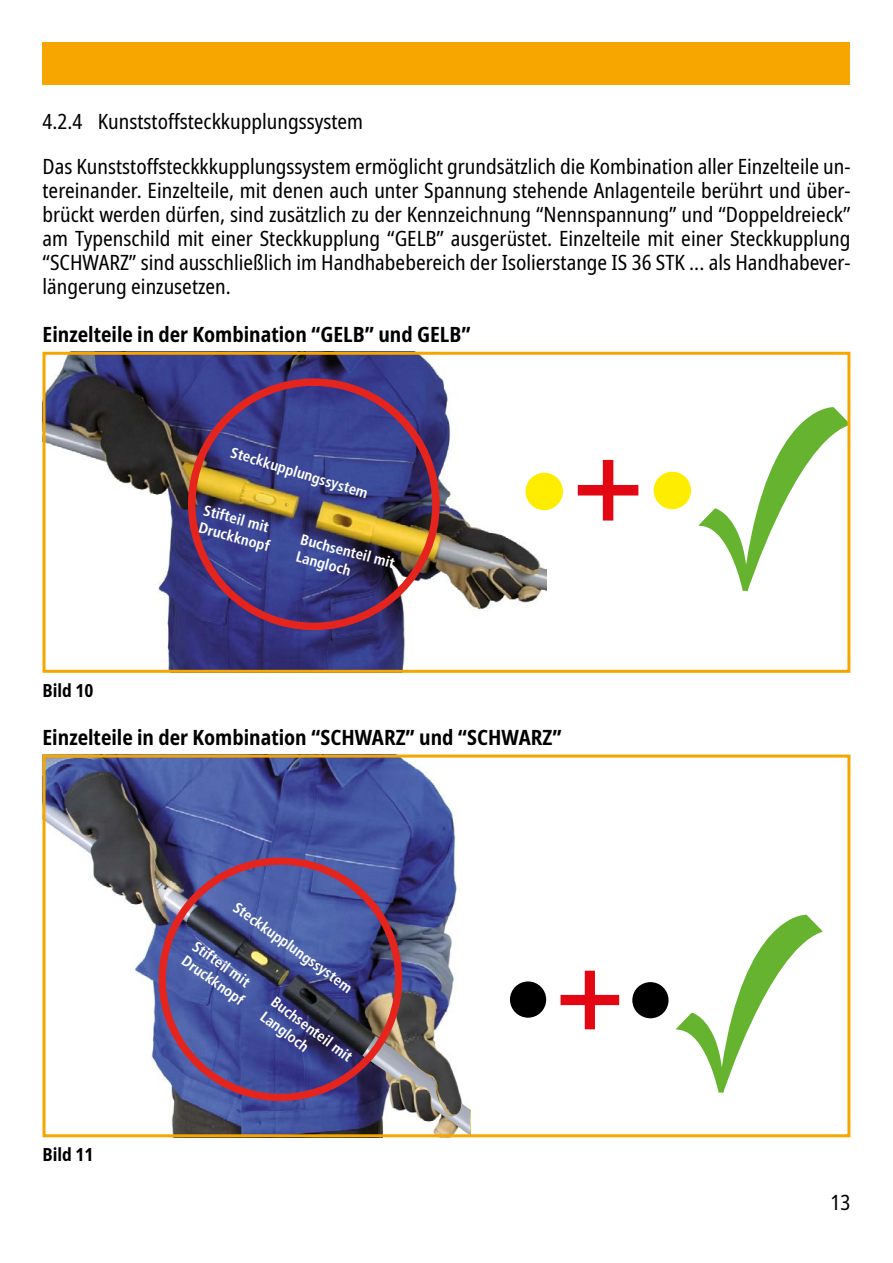
<style>
.page{position:relative;width:893px;height:1263px;background:#fff}
.page>*{position:absolute;margin:0;border:0;box-sizing:border-box;transform-origin:0 0}
.t1{font:700 condensed 119.7px "Frutiger LT Com";color:#e30613}
.t2{font:700 condensed 115.95px "Frutiger LT Com";color:#e30613}
.t3{font:condensed 21px/24px "Noto Sans";color:#000}
.t4{font:700 condensed 21px "Noto Sans";color:#000}
.t5{font:700 condensed 18px "Noto Sans";color:#000}
.t6{font:700 condensed 15px/18px "Frutiger LT Com";color:#fff}
</style>
<div class="page">
<div style="left:43px;top:43px;width:807px;height:42px;background:#f7a600"></div>
<img style="left:47px;top:356px;width:500px;height:313px">
<div style="left:188px;top:378px;width:252px;height:252px;border:8px solid #e5241d;border-radius:50%"></div>
<div style="left:525px;top:473px;width:38px;height:37px;background:#ffed00;border-radius:50%"></div>
<div style="left:654px;top:472px;width:37px;height:37px;background:#ffed00;border-radius:50%"></div>
<svg style="left:698px;top:407px;width:148px;height:184px"></svg>
<div style="left:43px;top:352px;width:807px;height:321px;border:3px solid #f7a600"></div>
<img style="left:47px;top:758px;width:410px;height:375px">
<img style="left:362px;top:1036px;width:108px;height:97px">
<div style="left:510px;top:981px;width:36px;height:37px;background:#000;border-radius:50%"></div>
<div style="left:632px;top:982px;width:36px;height:36px;background:#000;border-radius:50%"></div>
<svg style="left:676px;top:915px;width:147px;height:178px"></svg>
<img style="left:147px;top:846px;width:267px;height:267px">
<div style="left:43px;top:754px;width:807px;height:383px;border:3px solid #f7a600"></div>
<p class="t3" style="left:43px;top:99px;width:809px;line-height:45.2px">4.2.4 Kunststoffsteckkupplungssystem<br>Das Kunststoffsteckkkupplungssystem ermöglicht grundsätzlich die Kombination aller Einzelteile un-</p>
<p class="t3" style="left:43px;top:179px;width:809px;text-align:justify">tereinander. Einzelteile, mit denen auch unter Spannung stehende Anlagenteile berührt und über&shy;brückt werden dürfen, sind zusätzlich zu der Kennzeichnung “Nennspannung” und “Doppeldreieck” am Typenschild mit einer Steckkupplung “GELB” ausgerüstet. Einzelteile mit einer Steckkupplung “SCHWARZ” sind ausschließlich im Handhabebereich der Isolierstange IS 36 STK ... als Handhabever&shy;längerung einzusetzen.</p>
<p class="t4" style="left:43px;top:319px;width:430px">Einzelteile in der Kombination “GELB” und GELB”</p>
<p class="t6" style="left:234px;top:443px;width:144px;rotate:17deg">Steckkupplungssystem</p>
<p class="t6" style="left:206px;top:501px;width:74px;rotate:15deg">Stifteil mit<br>Druckknopf</p>
<p class="t6" style="left:303px;top:530px;width:99px;rotate:15deg">Buchsenteil mit<br>Langloch</p>
<h1 class="t1" style="left:572px;top:408px;width:73px">+</h1>
<p class="t5" style="left:43px;top:677px;width:53px">Bild 10</p>
<p class="t4" style="left:43px;top:722px;width:521px">Einzelteile in der Kombination “SCHWARZ” und “SCHWARZ”</p>
<p class="t5" style="left:43px;top:1142px;width:53px">Bild 11</p>
<p class="t6" style="left:240px;top:898px;width:144px;rotate:36deg">Steckkupplungssystem</p>
<p class="t6" style="left:200px;top:937px;width:74px;rotate:36deg">Stifteil mit<br>Druckknopf</p>
<p class="t6" style="left:279px;top:993px;width:99px;rotate:37deg">Buchsenteil mit<br>Langloch</p>
<h2 class="t2" style="left:555px;top:920px;width:71px">+</h2>
<p class="t3" style="left:831px;top:1191px;width:21px">13</p>
</div>
